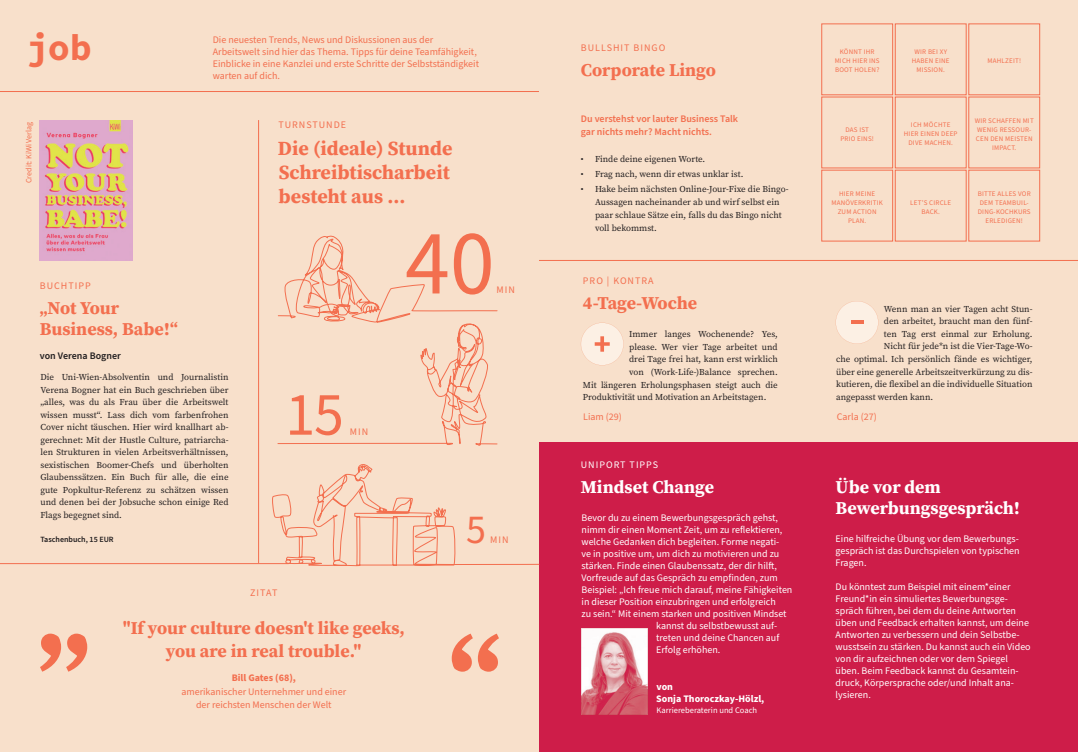
<style>
.page{position:relative;width:1078px;height:752px;background:#fff}
.page>*{position:absolute;margin:0;border:0;box-sizing:border-box;transform-origin:0 0}
.t1{font:90px "Source Sans Pro";color:#f36f4f}
.t2{font:60px "Source Sans Pro";color:#f36f4f}
.t3{font:40px "Source Sans Pro";color:#f36f4f}
.t4{font:37px "Source Code Variable";color:#f36f4f}
.t5{font:20px/24px "Source Serif Variable";color:#f36f4f}
.t6{font:18px/21px "Source Serif Variable";color:#f36f4f}
.t7{font:18px/21px "Source Serif Variable";color:#fff}
.t8{font:10px/12px "Source Sans Pro";color:#fff;text-align:justify}
.t9{font:10px/12px "Source Sans Pro";color:#f36f4f}
.t10{font:600 10px/13px "Source Sans Pro";color:#f36f4f}
.t11{font:10px "Source Sans Pro";letter-spacing:.1em;color:#f36f4f}
.t12{font:700 10px/12px "Source Sans Pro";color:#fff}
.t13{font:600 10px "Source Sans Pro";color:#231f20}
.t14{font:700 10px "Source Sans Pro";color:#f36f4f}
.t15{font:10px "Source Sans Pro";letter-spacing:.1em;color:#fff}
.t16{font:9px/12.5px "Source Serif Pro";color:#231f20;text-align:justify}
.t17{font:8.5px "Source Sans Pro";color:#fff}
.t18{font:600 8px "Source Sans Pro";color:#231f20}
.t19{font:8px "Source Sans Pro";color:#f36f4f}
.t20{font:7px/9px "Source Sans Pro";letter-spacing:.03em;color:#f36f4f;text-align:center}
</style>
<div class="page">
<div style="left:0;top:0;width:1077px;height:751px;background:#f8e0cb"></div>
<div style="left:539px;top:442px;width:538px;height:309px;background:#ce1d49"></div>
<hr style="left:0;top:91px;width:539px;height:1px;background:#f36f4f">
<hr style="left:539px;top:260px;width:538px;height:1px;background:#f36f4f">
<hr style="left:258px;top:120px;width:1px;height:443px;background:#f36f4f">
<svg style="left:581px;top:628px;width:66px;height:86px;background:#e29ca5"></svg>
<img style="left:40px;top:120px;width:92px;height:140px">
<svg style="left:580px;top:322px;width:43px;height:43px"></svg>
<svg style="left:835px;top:301px;width:43px;height:42px"></svg>
<hr style="left:850px;top:320px;width:13px;height:4px;background:#f36f4f">
<div style="left:821px;top:24px;width:71px;height:71px;border:1px solid #f36f4f"></div>
<div style="left:821px;top:97px;width:71px;height:71px;border:1px solid #f36f4f"></div>
<div style="left:821px;top:170px;width:71px;height:71px;border:1px solid #f36f4f"></div>
<div style="left:894px;top:24px;width:72px;height:71px;border:1px solid #f36f4f"></div>
<div style="left:894px;top:97px;width:72px;height:71px;border:1px solid #f36f4f"></div>
<div style="left:894px;top:170px;width:72px;height:71px;border:1px solid #f36f4f"></div>
<div style="left:968px;top:24px;width:71px;height:71px;border:1px solid #f36f4f"></div>
<div style="left:968px;top:97px;width:71px;height:71px;border:1px solid #f36f4f"></div>
<div style="left:968px;top:170px;width:71px;height:71px;border:1px solid #f36f4f"></div>
<svg style="left:451px;top:633px;width:48px;height:38px"></svg>
<svg style="left:40px;top:633px;width:47px;height:38px"></svg>
<svg style="left:0;top:462px;width:539px;height:103px"></svg>
<svg style="left:277px;top:235px;width:220px;height:211px"></svg>
<h3 class="t4" style="left:28px;top:21px;width:66px">job</h3>
<p class="t19" style="left:23px;top:183px;width:63px;rotate:-90deg">Credit: KiWi Verlag</p>
<p class="t11" style="left:40px;top:279px;width:52px">BUCHTIPP</p>
<h3 class="t6" style="left:40px;top:297px;width:139px">„Not Your<br>Business, Babe!“</h3>
<p class="t13" style="left:40px;top:349px;width:82px">von Verena Bogner</p>
<p class="t9" style="left:213px;top:33px;width:268px">Die neuesten Trends, News und Diskussionen aus der Arbeitswelt sind hier das Thema. Tipps für deine Teamfähigkeit, Einblicke in eine Kanzlei und erste Schritte der Selbstständigkeit warten auf dich.</p>
<p class="t11" style="left:278px;top:118px;width:69px">TURNSTUNDE</p>
<h3 class="t5" style="left:278px;top:136px;width:176px">Die (ideale) Stunde<br>Schreibtischarbeit besteht aus …</h3>
<h1 class="t1" style="left:405px;top:203px;width:91px">40</h1>
<p class="t9" style="left:496px;top:284px;width:20px">MIN</p>
<p class="t16" style="left:40px;top:371px;width:190px">Die Uni-Wien-Absolventin und Journalistin Verena Bogner hat ein Buch geschrieben über „alles, was du als Frau über die Arbeitswelt wissen musst“. Lass dich vom farbenfrohen Cover nicht täuschen. Hier wird knallhart ab&shy;gerechnet: Mit der Hustle Culture, patriarcha&shy;len Strukturen in vielen Arbeitsverhältnissen, sexistischen Boomer-Chefs und überholten Glaubenssätzen. Ein Buch für alle, die eine gute Popkultur-Referenz zu schätzen wissen und denen bei der Jobsuche schon einige Red Flags begegnet sind.</p>
<p class="t18" style="left:40px;top:534px;width:75px">Taschenbuch, 15 EUR</p>
<h2 class="t2" style="left:285px;top:374px;width:60px">15</h2>
<p class="t9" style="left:350px;top:425px;width:20px">MIN</p>
<p class="t9" style="left:250px;top:587px;width:29px">ZITAT</p>
<h3 class="t6" style="left:123px;top:616px;width:284px;line-height:23px;text-align:center">"If your culture doesn't like geeks, you are in real trouble."</h3>
<p class="t14" style="left:232px;top:670px;width:66px">Bill Gates (68),</p>
<p class="t9" style="left:181px;top:685px;width:166px;line-height:13px;text-align:center">amerikanischer Unternehmer und einer der reichsten Menschen der Welt</p>
<h3 class="t3" style="left:466px;top:502px;width:21px">5</h3>
<p class="t9" style="left:490px;top:533px;width:20px">MIN</p>
<p class="t11" style="left:580px;top:41px;width:86px">BULLSHIT BINGO</p>
<h3 class="t6" style="left:580px;top:60px;width:136px">Corporate Lingo</h3>
<p class="t10" style="left:580px;top:112px;width:159px">Du verstehst vor lauter Business Talk gar nichts mehr? Macht nichts.</p>
<p class="t16" style="left:580px;top:152px;width:126px">• Finde deine eigenen Worte.</p>
<p class="t16" style="left:580px;top:167px;width:164px">• Frag nach, wenn dir etwas unklar ist.</p>
<p class="t16" style="left:595px;top:182px;width:195px;line-height:13px;text-align:left;text-indent:-14px">• Hake beim nächsten Online-Jour-Fixe die Bingo-Aussagen nacheinander ab und wirf selbst ein paar schlaue Sätze ein, falls du das Bingo nicht voll bekommst.</p>
<p class="t20" style="left:834px;top:47px;width:46px">KÖNNT IHR<br>MICH HIER INS<br>BOOT HOLEN?</p>
<p class="t20" style="left:911px;top:47px;width:39px">WIR BEI XY<br>HABEN EINE<br>MISSION.</p>
<p class="t20" style="left:987px;top:56px;width:35px">MAHLZEIT!</p>
<p class="t20" style="left:840px;top:125px;width:35px">DAS IST<br>PRIO EINS!</p>
<p class="t20" style="left:903px;top:120px;width:55px">ICH MÖCHTE<br>HIER EINEN DEEP<br>DIVE MACHEN.</p>
<p class="t20" style="left:974px;top:116px;width:61px">WIR SCHAFFEN MIT<br>WENIG RESSOUR-<br>CEN DEN MEISTEN<br>IMPACT.</p>
<p class="t20" style="left:831px;top:189px;width:53px">HIER MEINE<br>MANÖVERKRITIK<br>ZUM ACTION<br>PLAN.</p>
<p class="t20" style="left:910px;top:198px;width:42px">LETʼS CIRCLE<br>BACK.</p>
<p class="t20" style="left:977px;top:189px;width:55px">BITTE ALLES VOR<br>DEM TEAMBUIL-<br>DING-KOCHKURS<br>ERLEDIGEN!</p>
<p class="t11" style="left:583px;top:274px;width:72px">PRO | KONTRA</p>
<h3 class="t6" style="left:583px;top:293px;width:116px">4-Tage-Woche</h3>
<p class="t16" style="left:883px;top:302px;width:150px">Wenn man an vier Tagen acht Stun-</p>
<p class="t16" style="left:883px;top:315px;width:150px">den arbeitet, braucht man den fünf-</p>
<p class="t16" style="left:883px;top:327px;width:150px">ten Tag erst einmal zur Erholung.</p>
<p class="t16" style="left:883px;top:340px;width:150px">Nicht für jede*n ist die Vier-Tage-Wo-</p>
<p class="t16" style="left:836px;top:352px;width:198px">che optimal. Ich persönlich fände es wichtiger,</p>
<p class="t16" style="left:836px;top:365px;width:198px">über eine generelle Arbeitszeitverkürzung zu dis-</p>
<p class="t16" style="left:836px;top:377px;width:198px">kutieren, die flexibel an die individuelle Situation</p>
<p class="t16" style="left:836px;top:390px;width:99px">angepasst werden kann.</p>
<p class="t16" style="left:629px;top:328px;width:150px">Immer langes Wochenende? Yes,</p>
<p class="t16" style="left:629px;top:340px;width:150px">please. Wer vier Tage arbeitet und</p>
<p class="t16" style="left:629px;top:353px;width:150px">drei Tage frei hat, kann erst wirklich</p>
<p class="t16" style="left:629px;top:365px;width:150px">von (Work-Life-)Balance sprechen.</p>
<p class="t16" style="left:583px;top:378px;width:196px">Mit längeren Erholungsphasen steigt auch die</p>
<p class="t16" style="left:583px;top:390px;width:185px">Produktivität und Motivation an Arbeitstagen.</p>
<p class="t9" style="left:583px;top:411px;width:40px">Liam (29)</p>
<p class="t9" style="left:836px;top:411px;width:41px">Carla (27)</p>
<p class="t15" style="left:580px;top:457px;width:79px">UNIPORT TIPPS</p>
<h3 class="t7" style="left:580px;top:476px;width:135px">Mindset Change</h3>
<h3 class="t7" style="left:835px;top:476px;width:186px">Übe vor dem<br>Bewerbungsgespräch!</h3>
<p class="t8" style="left:581px;top:511px;width:198px">Bevor du zu einem Bewerbungsgespräch gehst,</p>
<p class="t8" style="left:581px;top:523px;width:202px">nimm dir einen Moment Zeit, um zu reflektieren,</p>
<p class="t8" style="left:581px;top:535px;width:199px">welche Gedanken dich begleiten. Forme negati-</p>
<p class="t8" style="left:581px;top:547px;width:199px">ve in positive um, um dich zu motivieren und zu</p>
<p class="t8" style="left:581px;top:559px;width:197px">stärken. Finde einen Glaubenssatz, der dir hilft,</p>
<p class="t8" style="left:581px;top:571px;width:198px">Vorfreude auf das Gespräch zu empfinden, zum</p>
<p class="t8" style="left:581px;top:583px;width:212px">Beispiel: „Ich freue mich darauf, meine Fähigkeiten</p>
<p class="t8" style="left:581px;top:595px;width:196px">in dieser Position einzubringen und erfolgreich</p>
<p class="t8" style="left:581px;top:607px;width:206px">zu sein.“ Mit einem starken und positiven Mindset</p>
<p class="t8" style="left:656px;top:619px;width:122px">kannst du selbstbewusst auf-</p>
<p class="t8" style="left:656px;top:631px;width:125px">treten und deine Chancen auf</p>
<p class="t8" style="left:656px;top:643px;width:66px">Erfolg erhöhen.</p>
<p class="t8" style="left:835px;top:532px;width:185px">Eine hilfreiche Übung vor dem Bewerbungs&shy;gespräch ist das Durchspielen von typischen Fragen.</p>
<p class="t8" style="left:835px;top:580px;width:196px;text-align:left">Du könntest zum Beispiel mit einem*einer Freund*in ein simuliertes Bewerbungsge&shy;spräch führen, bei dem du deine Antworten üben und Feedback erhalten kannst, um deine Antworten zu verbessern und dein Selbstbe&shy;wusstsein zu stärken. Du kannst auch ein Video von dir aufzeichnen oder vor dem Spiegel üben. Beim Feedback kannst du Gesamtein&shy;druck, Körpersprache oder/und Inhalt ana&shy;lysieren.</p>
<p class="t12" style="left:656px;top:680px;width:109px">von<br>Sonja Thoroczkay-Hölzl,</p>
<p class="t17" style="left:656px;top:704px;width:102px">Karriereberaterin und Coach</p>
</div>
